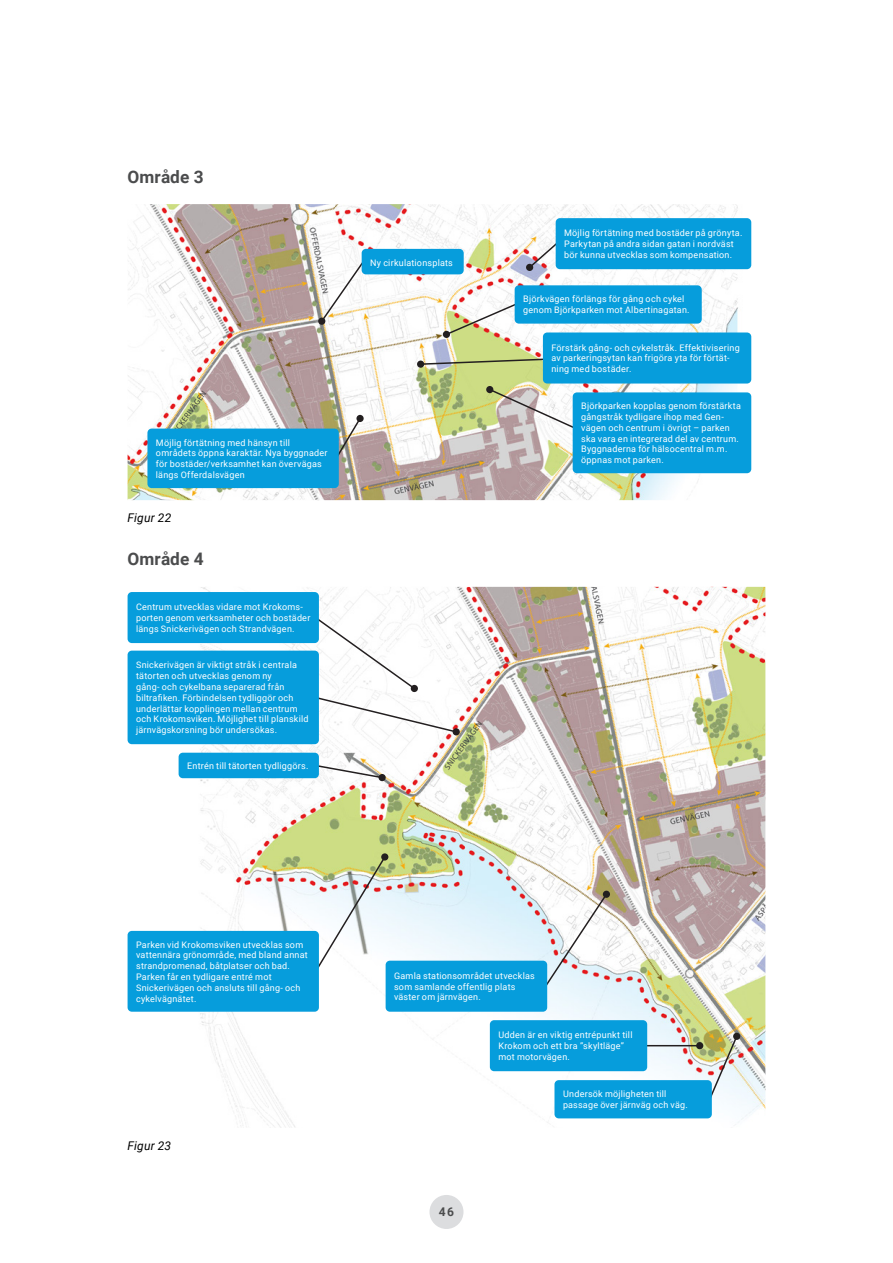
<style>
.page{position:relative;width:893px;height:1263px;background:#fff}
.page>*{position:absolute;margin:0;border:0;box-sizing:border-box;transform-origin:0 0}
.Rubrik_4{font:700 17.25px "Roboto";letter-spacing:.005em;color:#4b4c4d}
.Bildtext{font:italic 12px "Roboto";letter-spacing:.02em;color:#000001}
.t1{font:700 12px "Roboto";color:#4b4c4d}
.Rubrik_3_vit{font:9px/10.8px "Roboto";letter-spacing:.025em;color:#fff}
</style>
<div class="page">
<div style="left:429px;top:1195px;width:34px;height:34px;background:#dcdddf;border-radius:50%"></div>
<img style="left:128px;top:204px;width:618px;height:296px">
<svg style="left:320px;top:259px;width:46px;height:64px"></svg>
<div style="left:318px;top:318px;width:7px;height:7px;background:#231f20;border-radius:50%"></div>
<svg style="left:419px;top:357px;width:124px;height:9px"></svg>
<div style="left:417px;top:361px;width:7px;height:7px;background:#231f20;border-radius:50%"></div>
<svg style="left:488px;top:388px;width:99px;height:47px"></svg>
<div style="left:486px;top:386px;width:7px;height:7px;background:#231f20;border-radius:50%"></div>
<svg style="left:444px;top:302px;width:73px;height:34px"></svg>
<div style="left:443px;top:331px;width:7px;height:7px;background:#231f20;border-radius:50%"></div>
<svg style="left:527px;top:242px;width:31px;height:27px"></svg>
<div style="left:526px;top:264px;width:7px;height:7px;background:#231f20;border-radius:50%"></div>
<svg style="left:332px;top:416px;width:30px;height:48px"></svg>
<div style="left:356px;top:415px;width:8px;height:7px;background:#231f20;border-radius:50%"></div>
<div style="left:556px;top:218px;width:195px;height:51px;background:#069ddc;border-radius:4px"></div>
<div style="left:362px;top:249px;width:102px;height:25px;background:#069ddc;border-radius:4px"></div>
<div style="left:515px;top:285px;width:187px;height:39px;background:#069ddc;border-radius:4px"></div>
<div style="left:543px;top:332px;width:208px;height:51px;background:#069ddc;border-radius:4px"></div>
<div style="left:573px;top:392px;width:178px;height:81px;background:#069ddc;border-radius:4px"></div>
<div style="left:147px;top:429px;width:192px;height:59px;background:#069ddc;border-radius:4px"></div>
<img style="left:194px;top:587px;width:571px;height:541px">
<svg style="left:313px;top:615px;width:103px;height:75px"></svg>
<div style="left:411px;top:685px;width:7px;height:7px;background:#231f20;border-radius:50%"></div>
<svg style="left:319px;top:696px;width:139px;height:38px"></svg>
<div style="left:453px;top:728px;width:7px;height:7px;background:#231f20;border-radius:50%"></div>
<svg style="left:313px;top:764px;width:71px;height:15px"></svg>
<div style="left:379px;top:774px;width:7px;height:7px;background:#231f20;border-radius:50%"></div>
<svg style="left:314px;top:855px;width:73px;height:118px"></svg>
<div style="left:381px;top:853px;width:7px;height:7px;background:#231f20;border-radius:50%"></div>
<svg style="left:541px;top:892px;width:67px;height:100px"></svg>
<div style="left:603px;top:891px;width:7px;height:7px;background:#231f20;border-radius:50%"></div>
<hr style="left:644px;top:1045px;width:56px;height:1px;background:#231f20">
<div style="left:696px;top:1042px;width:7px;height:7px;background:#231f20;border-radius:50%"></div>
<svg style="left:708px;top:1034px;width:31px;height:67px"></svg>
<div style="left:733px;top:1033px;width:7px;height:7px;background:#231f20;border-radius:50%"></div>
<div style="left:128px;top:592px;width:191px;height:51px;background:#069ddc;border-radius:4px"></div>
<div style="left:128px;top:651px;width:191px;height:93px;background:#069ddc;border-radius:4px"></div>
<div style="left:179px;top:753px;width:140px;height:25px;background:#069ddc;border-radius:4px"></div>
<div style="left:128px;top:931px;width:191px;height:81px;background:#069ddc;border-radius:4px"></div>
<div style="left:386px;top:961px;width:161px;height:51px;background:#069ddc;border-radius:4px"></div>
<div style="left:490px;top:1020px;width:157px;height:51px;background:#069ddc;border-radius:4px"></div>
<div style="left:554px;top:1080px;width:158px;height:38px;background:#069ddc;border-radius:4px"></div>
<p class="Rubrik_4" style="left:128px;top:165px;width:78px">Område 3</p>
<h3 class="Rubrik_3_vit" style="left:370px;top:257px;width:84px">Ny cirkulationsplats</h3>
<h3 class="Rubrik_3_vit" style="left:156px;top:437px;width:173px">Möjlig förtätning med hänsyn till områdets öppna karaktär. Nya byggnader för bostäder/verksamhet kan övervägas längs Offerdalsvägen</h3>
<p class="Bildtext" style="left:128px;top:509px;width:45px">Figur 22</p>
<p class="Rubrik_4" style="left:128px;top:547px;width:78px">Område 4</p>
<h3 class="Rubrik_3_vit" style="left:136px;top:601px;width:176px">Centrum utvecklas vidare mot Krokoms&shy;porten genom verksamheter och bostäder längs Snickerivägen och Strandvägen.</h3>
<h3 class="Rubrik_3_vit" style="left:136px;top:659px;width:174px">Snickerivägen är viktigt stråk i centrala tätorten och utvecklas genom ny<br>gång- och cykelbana separerad från biltrafiken. Förbindelsen tydliggör och underlättar kopplingen mellan centrum och Krokomsviken. Möjlighet till planskild järnvägskorsning bör undersökas.</h3>
<h3 class="Rubrik_3_vit" style="left:187px;top:760px;width:123px">Entrén till tätorten tydliggörs.</h3>
<h3 class="Rubrik_3_vit" style="left:564px;top:227px;width:180px">Möjlig förtätning med bostäder på grönyta.<br>Parkytan på andra sidan gatan i nordväst bör kunna utvecklas som kompensation.</h3>
<h3 class="Rubrik_3_vit" style="left:523px;top:293px;width:168px">Björkvägen förlängs för gång och cykel genom Björkparken mot Albertinagatan.</h3>
<h3 class="Rubrik_3_vit" style="left:551px;top:342px;width:190px">Förstärk gång- och cykelstråk. Effektivisering av parkeringsytan kan frigöra yta för förtät&shy;ning med bostäder.</h3>
<h3 class="Rubrik_3_vit" style="left:581px;top:400px;width:161px">Björkparken kopplas genom förstärkta gångstråk tydligare ihop med Gen&shy;vägen och centrum i övrigt – parken ska vara en integrerad del av centrum.<br>Byggnaderna för hälsocentral m.m. öppnas mot parken.</h3>
<h3 class="Rubrik_3_vit" style="left:136px;top:939px;width:173px">Parken vid Krokomsviken utvecklas som vattennära grönområde, med bland annat strandpromenad, båtplatser och bad.<br>Parken får en tydligare entré mot Snickerivägen och ansluts till gång- och cykelvägnätet.</h3>
<p class="Bildtext" style="left:128px;top:1137px;width:45px">Figur 23</p>
<h3 class="Rubrik_3_vit" style="left:394px;top:970px;width:142px">Gamla stationsområdet utvecklas som samlande offentlig plats väster om järnvägen.</h3>
<h3 class="Rubrik_3_vit" style="left:498px;top:1029px;width:136px">Udden är en viktig entrépunkt till<br>Krokom och ett bra ”skyltläge” mot motorvägen.</h3>
<h3 class="Rubrik_3_vit" style="left:563px;top:1088px;width:126px">Undersök möjligheten till passage över järnväg och väg.</h3>
<h2 class="t1" style="left:439px;top:1204px;width:17px">46</h2>
</div>
